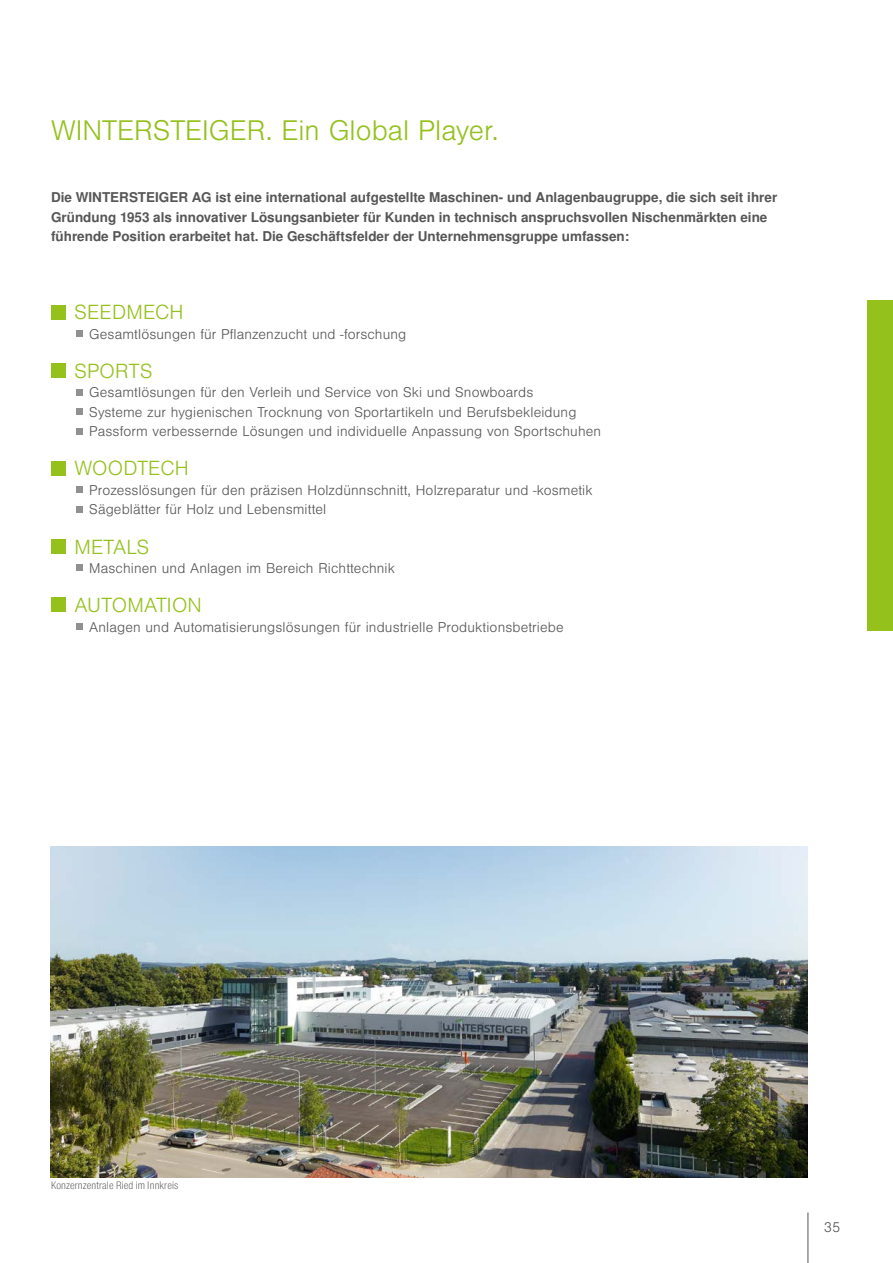
<style>
.page{position:relative;width:893px;height:1263px;background:#fff}
.page>*{position:absolute;margin:0;border:0;box-sizing:border-box;transform-origin:0 0}
.t1{font:300 27px "Nimbus San LOT";color:#94c11c}
.t2{font:300 19.5px "Nimbus San LOT";letter-spacing:.01em;color:#94c11c}
.t3{font:300 13.5px/19.5px "Nimbus San LOT";letter-spacing:.01em;color:#565656}
.t4{font:700 13.5px/19.5px "Nimbus San LOT";color:#565656}
.t5{font:10.5px "Nimbus San LOT Lig Con";letter-spacing:.01em;color:#565656}
</style>
<div class="page">
<hr style="left:808px;top:1212px;width:1px;height:51px;background:#565656">
<img style="left:51px;top:846px;width:757px;height:331px">
<div style="left:51px;top:305px;width:14px;height:14px;background:#94c11c"></div>
<div style="left:77px;top:330px;width:6px;height:7px;background:#8f908f"></div>
<div style="left:51px;top:364px;width:14px;height:14px;background:#94c11c"></div>
<svg style="left:77px;top:389px;width:6px;height:6px"></svg>
<div style="left:77px;top:408px;width:6px;height:7px;background:#8f908f"></div>
<svg style="left:77px;top:428px;width:6px;height:6px"></svg>
<div style="left:51px;top:461px;width:14px;height:14px;background:#94c11c"></div>
<div style="left:77px;top:486px;width:6px;height:7px;background:#8f908f"></div>
<svg style="left:77px;top:506px;width:6px;height:6px"></svg>
<div style="left:51px;top:539px;width:14px;height:14px;background:#94c11c"></div>
<div style="left:77px;top:564px;width:6px;height:7px;background:#8f908f"></div>
<div style="left:51px;top:598px;width:14px;height:14px;background:#94c11c"></div>
<svg style="left:77px;top:623px;width:6px;height:6px"></svg>
<div style="left:867px;top:300px;width:26px;height:331px;background:#94c11c"></div>
<h1 class="t1" style="left:51px;top:115px;width:449px">WINTERSTEIGER. Ein Global Player.</h1>
<p class="t4" style="left:51px;top:188px;width:728px">Die WINTERSTEIGER AG ist eine international aufgestellte Maschinen- und Anlagenbaugruppe, die sich seit ihrer<br>Gründung 1953 als innovativer Lösungsanbieter für Kunden in technisch anspruchsvollen Nischenmärkten eine führende Position erarbeitet hat. Die Geschäftsfelder der Unternehmensgruppe umfassen:</p>
<h2 class="t2" style="left:74px;top:301px;width:111px">SEEDMECH</h2>
<p class="t3" style="left:89px;top:325px;width:319px">Gesamtlösungen für Pflanzenzucht und -forschung</p>
<h2 class="t2" style="left:74px;top:360px;width:79px">SPORTS</h2>
<p class="t3" style="left:89px;top:383px;width:513px">Gesamtlösungen für den Verleih und Service von Ski und Snowboards<br>Systeme zur hygienischen Trocknung von Sportartikeln und Berufsbekleidung<br>Passform verbessernde Lösungen und individuelle Anpassung von Sportschuhen</p>
<h2 class="t2" style="left:74px;top:457px;width:116px">WOODTECH</h2>
<p class="t3" style="left:89px;top:481px;width:505px">Prozesslösungen für den präzisen Holzdünnschnitt, Holzreparatur und -kosmetik<br>Sägeblätter für Holz und Lebensmittel</p>
<h2 class="t2" style="left:74px;top:535px;width:76px">METALS</h2>
<p class="t3" style="left:89px;top:559px;width:307px">Maschinen und Anlagen im Bereich Richttechnik</p>
<h2 class="t2" style="left:74px;top:594px;width:129px">AUTOMATION</h2>
<p class="t3" style="left:89px;top:617px;width:476px">Anlagen und Automatisierungslösungen für industrielle Produktionsbetriebe</p>
<p class="t5" style="left:51px;top:1179px;width:129px">Konzernzentrale Ried im Innkreis</p>
<p class="t3" style="left:824px;top:1218px;width:18px">35</p>
</div>
